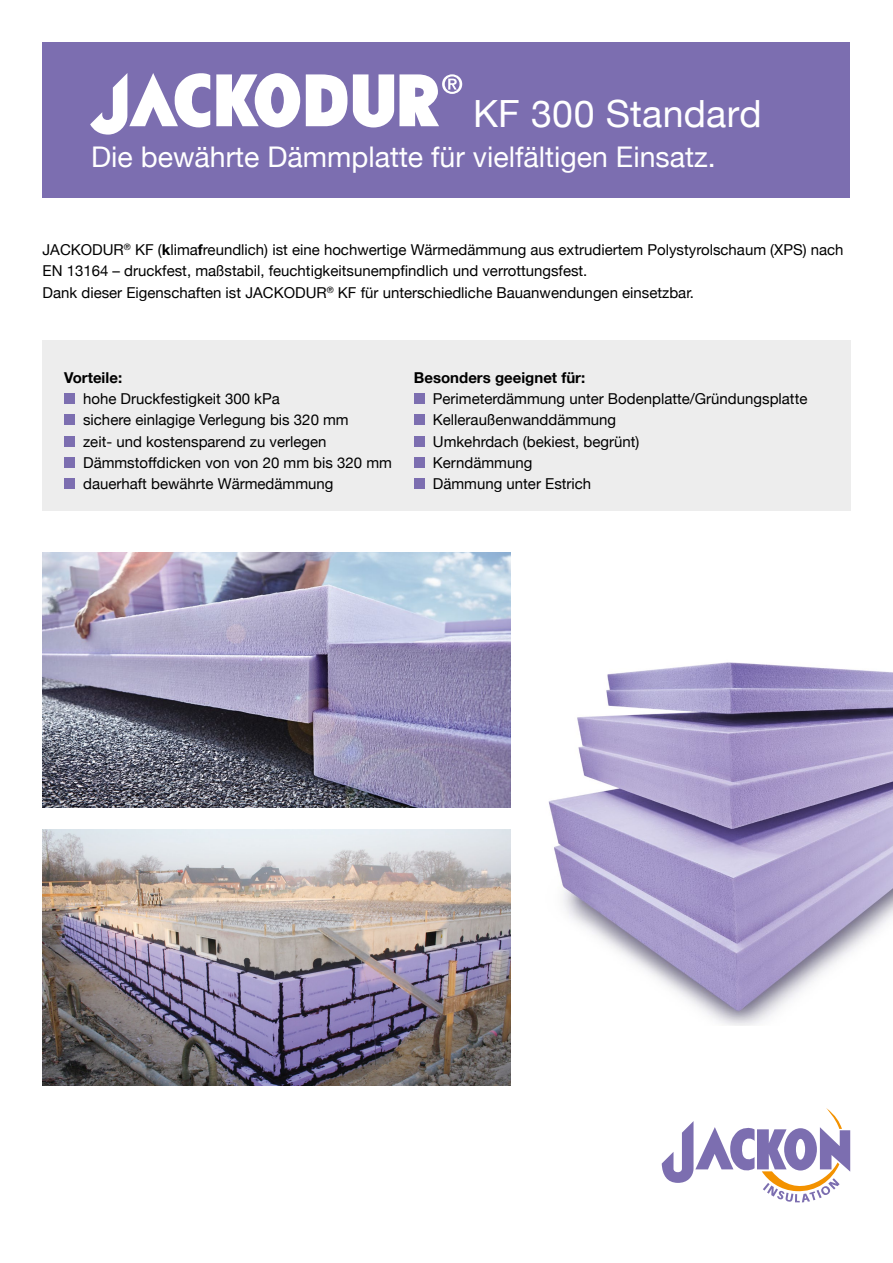
<style>
.page{position:relative;width:893px;height:1263px;background:#fff}
.page>*{position:absolute;margin:0;border:0;box-sizing:border-box;transform-origin:0 0}
.t1{font:37.5px "Helvetica Neue";letter-spacing:.005em;color:#fff}
.t2{font:28.5px "Helvetica Neue";color:#fff}
.t3{font:15px/21.3px "Helvetica Neue";color:#000}
.t4{font:700 15px "Helvetica Neue";color:#000}
.s1{font-weight:700}
</style>
<div class="page">
<div style="left:42px;top:43px;width:808px;height:155px;background:#7c6eb0"></div>
<img style="left:548px;top:662px;width:345px;height:363px">
<img style="left:43px;top:553px;width:467px;height:254px">
<img style="left:43px;top:829px;width:467px;height:256px">
<svg style="left:216px;top:73px;width:84px;height:54px"></svg>
<svg style="left:306px;top:74px;width:41px;height:52px"></svg>
<svg style="left:90px;top:73px;width:120px;height:62px"></svg>
<svg style="left:353px;top:74px;width:109px;height:53px"></svg>
<div style="left:42px;top:340px;width:808px;height:170px;background:#ededed"></div>
<svg style="left:662px;top:1108px;width:188px;height:94px"></svg>
<div style="left:64px;top:393px;width:11px;height:11px;background:#7c6eb0"></div>
<div style="left:64px;top:415px;width:11px;height:10px;background:#7c6eb0"></div>
<div style="left:64px;top:436px;width:11px;height:10px;background:#7c6eb0"></div>
<div style="left:64px;top:457px;width:11px;height:11px;background:#7c6eb0"></div>
<div style="left:64px;top:478px;width:11px;height:11px;background:#7c6eb0"></div>
<div style="left:414px;top:393px;width:10px;height:11px;background:#7c6eb0"></div>
<div style="left:414px;top:415px;width:10px;height:10px;background:#7c6eb0"></div>
<div style="left:414px;top:436px;width:10px;height:10px;background:#7c6eb0"></div>
<div style="left:414px;top:457px;width:10px;height:11px;background:#7c6eb0"></div>
<div style="left:414px;top:478px;width:10px;height:11px;background:#7c6eb0"></div>
<h1 class="t1" style="left:473px;top:86px;width:290px">KF 300 Standard</h1>
<h2 class="t2" style="left:91px;top:136px;width:626px">Die bewährte Dämmplatte für vielfältigen Einsatz.</h2>
<p class="t3" style="left:43px;top:240px;width:803px">JACKODUR<sup>®</sup> KF (<span class="s1">k</span>lima<span class="s1">f</span>reundlich) ist eine hochwertige Wärmedämmung aus extrudiertem Polystyrolschaum (XPS) nach<br>EN 13164 – druckfest, maßstabil, feuchtigkeitsunempfindlich und verrottungsfest.<br>Dank dieser Eigenschaften ist JACKODUR<sup>®</sup> KF für unterschiedliche Bauanwendungen einsetzbar.</p>
<p class="t4" style="left:64px;top:366px;width:60px">Vorteile:</p>
<p class="t3" style="left:83px;top:389px;width:310px">hohe Druckfestigkeit 300 kPa<br>sichere einlagige Verlegung bis 320 mm<br>zeit- und kostensparend zu verlegen Dämmstoffdicken von von 20 mm bis 320 mm dauerhaft bewährte Wärmedämmung</p>
<p class="t4" style="left:414px;top:366px;width:173px">Besonders geeignet für:</p>
<p class="t3" style="left:433px;top:389px;width:376px">Perimeterdämmung unter Bodenplatte/Gründungsplatte<br>Kelleraußenwanddämmung<br>Umkehrdach (bekiest, begrünt)<br>Kerndämmung<br>Dämmung unter Estrich</p>
</div>
